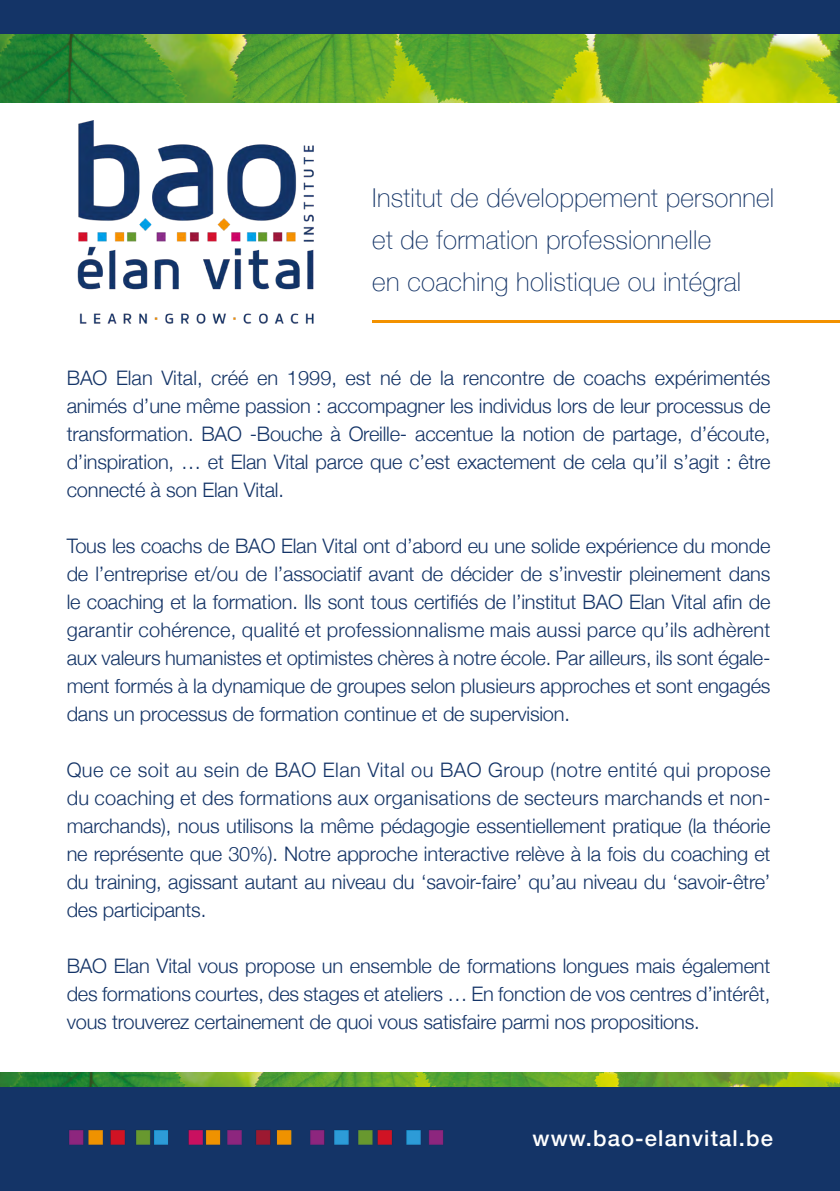
<style>
.page{position:relative;width:840px;height:1191px;background:#fff}
.page>*{position:absolute;margin:0;border:0;box-sizing:border-box;transform-origin:0 0}
.t1{font:100 26px/42px "Helvetica Neue";letter-spacing:.01em;color:#143467}
.t2{font:500 22px "Helvetica Neue";letter-spacing:.05em;color:#fff}
.t3{font:300 20px/28px "Helvetica Neue";letter-spacing:-.01em;color:#143467;text-align:justify}
</style>
<div class="page">
<div style="left:0;top:1086px;width:839px;height:105px;background:#143467"></div>
<img style="left:77px;top:121px;width:237px;height:203px">
<div style="left:0;top:0;width:839px;height:34px;background:#143467"></div>
<img style="left:69px;top:1130px;width:375px;height:15px">
<img style="left:0;top:34px;width:839px;height:68px">
<img style="left:0;top:1072px;width:839px;height:14px">
<hr style="left:372px;top:320px;width:467px;height:3px;background:#f39200">
<h1 class="t1" style="left:372px;top:175px;width:403px">Institut de développement personnel et de formation professionnelle<br>en coaching holistique ou intégral</h1>
<p class="t3" style="left:67px;top:362px;width:705px">BAO Elan Vital, créé en 1999, est né de la rencontre de coachs expérimentés animés d’une même passion : accompagner les individus lors de leur processus de transformation. BAO -Bouche à Oreille- accentue la notion de partage, d’écoute, d’inspiration, … et Elan Vital parce que c’est exactement de cela qu’il s’agit : être connecté à son Elan Vital.</p>
<p class="t3" style="left:67px;top:530px;width:705px">Tous les coachs de BAO Elan Vital ont d’abord eu une solide expérience du monde de l’entreprise et/ou de l’associatif avant de décider de s’investir pleinement dans le coaching et la formation. Ils sont tous certifiés de l’institut BAO Elan Vital afin de garantir cohérence, qualité et professionnalisme mais aussi parce qu’ils adhèrent aux valeurs humanistes et optimistes chères à notre école. Par ailleurs, ils sont égale&shy;ment formés à la dynamique de groupes selon plusieurs approches et sont engagés dans un processus de formation continue et de supervision.</p>
<p class="t3" style="left:67px;top:754px;width:705px">Que ce soit au sein de BAO Elan Vital ou BAO Group (notre entité qui propose du coaching et des formations aux organisations de secteurs marchands et non&shy;marchands), nous utilisons la même pédagogie essentiellement pratique (la théorie ne représente que 30%). Notre approche interactive relève à la fois du coaching et du training, agissant autant au niveau du ‘savoir-faire’ qu’au niveau du ‘savoir-être’ des participants.</p>
<p class="t3" style="left:67px;top:950px;width:704px">BAO Elan Vital vous propose un ensemble de formations longues mais également des formations courtes, des stages et ateliers … En fonction de vos centres d’intérêt, vous trouverez certainement de quoi vous satisfaire parmi nos propositions.</p>
<p class="t2" style="left:532px;top:1120px;width:242px">www.bao-elanvital.be</p>
</div>
